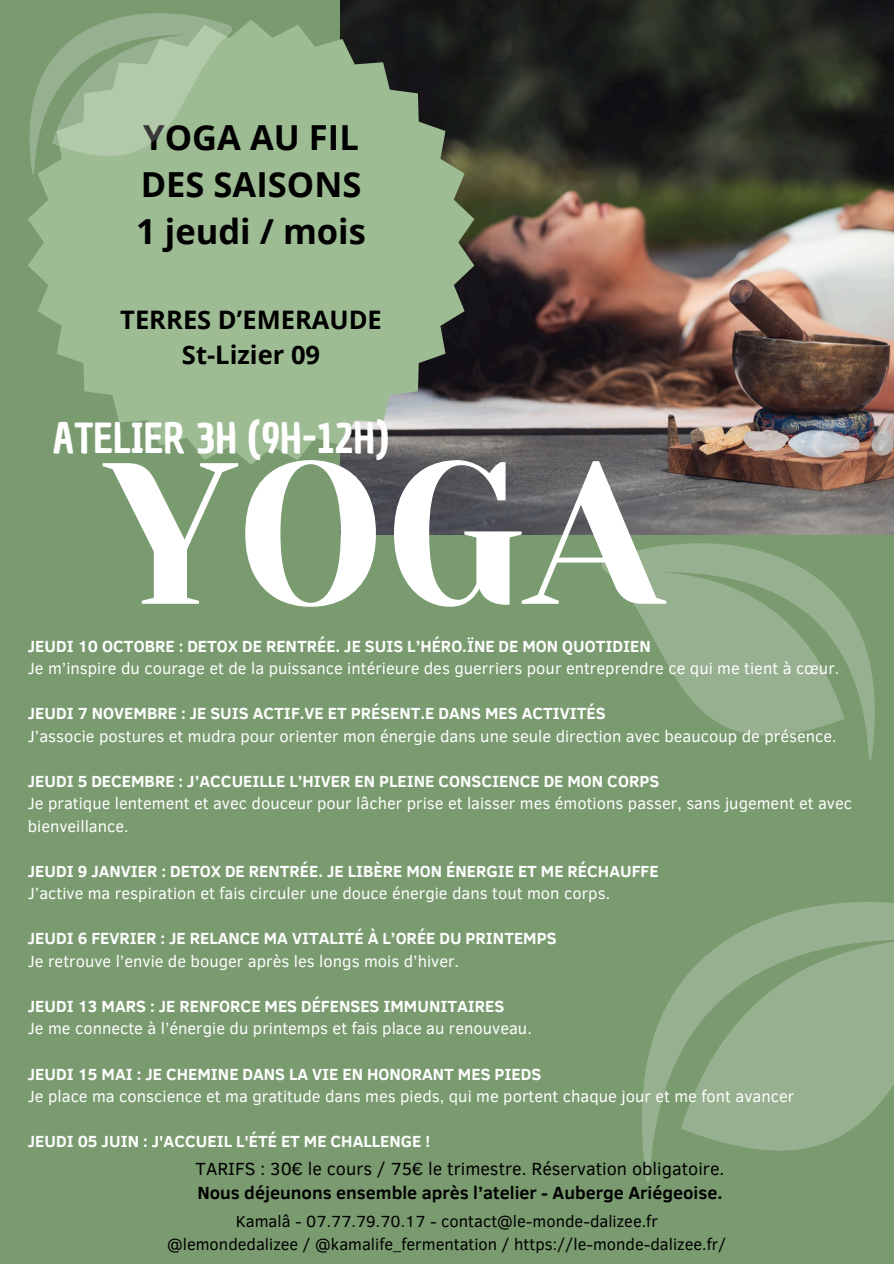
<style>
.page{position:relative;width:894px;height:1264px;background:#fff}
.page>*{position:absolute;margin:0;border:0;box-sizing:border-box;transform-origin:0 0}
.t1{font:200.85px "Yeseva One";color:#fff}
.t2{font:40.5px "Chau Philomene One";color:#fefefe}
.t3{font:700 34.5px/47.2px "Open Sans";color:#000}
.t4{font:700 25.5px/34.8px "Open Sans";color:#000;text-align:center}
.t5{font:18px "Clear Sans";color:#000}
.t6{font:700 18px "Clear Sans";color:#000}
.t7{font:16.5px/22.5px "Clear Sans";color:#fefefe}
.t8{font:700 16.5px "Clear Sans";color:#fefefe}
.t9{font:16.5px "Clear Sans";color:#000}
</style>
<div class="page">
<div style="left:0;top:0;width:893px;height:1263px;background:#7a9b70"></div>
<img style="left:340px;top:0;width:553px;height:534px">
<svg style="left:28px;top:20px;width:446px;height:445px;background:#8ca683"></svg>
<svg style="left:642px;top:902px;width:251px;height:280px;fill:#97b08f"></svg>
<svg style="left:602px;top:543px;width:272px;height:217px;fill:#97b08f"></svg>
<svg style="left:29px;top:13px;width:203px;height:161px"></svg>
<p class="t3" style="left:136px;top:113px;width:231px">YOGA AU FIL<br>DES SAISONS<br>1 jeudi / mois</p>
<h3 class="t4" style="left:120px;top:301px;width:263px">TERRES D’EMERAUDE<br>St-Lizier 09</h3>
<h2 class="t2" style="left:53px;top:411px;width:338px">ATELIER 3H (9H-12H)</h2>
<h4 class="t1" style="left:102px;top:420px;width:561px">YOGA</h4>
<h1 class="t8" style="left:28px;top:634px;width:624px">JEUDI 10 OCTOBRE : DETOX DE RENTRÉE. JE SUIS L’HÉRO.ÏNE DE MON QUOTIDIEN</h1>
<p class="t7" style="left:28px;top:656px;width:812px">Je m’inspire du courage et de la puissance intérieure des guerriers pour entreprendre ce qui me tient à cœur.</p>
<p class="t8" style="left:28px;top:701px;width:579px">JEUDI 7 NOVEMBRE : JE SUIS ACTIF.VE ET PRÉSENT.E DANS MES ACTIVITÉS</p>
<p class="t7" style="left:28px;top:724px;width:810px">J’associe postures et mudra pour orienter mon énergie dans une seule direction avec beaucoup de présence.</p>
<p class="t8" style="left:28px;top:769px;width:632px">JEUDI 5 DECEMBRE : J’ACCUEILLE L’HIVER EN PLEINE CONSCIENCE DE MON CORPS</p>
<p class="t7" style="left:28px;top:791px;width:825px">Je pratique lentement et avec douceur pour lâcher prise et laisser mes émotions passer, sans jugement et avec bienveillance.</p>
<p class="t8" style="left:28px;top:859px;width:632px">JEUDI 9 JANVIER : DETOX DE RENTRÉE. JE LIBÈRE MON ÉNERGIE ET ME RÉCHAUFFE</p>
<p class="t7" style="left:28px;top:881px;width:583px">J’active ma respiration et fais circuler une douce énergie dans tout mon corps.</p>
<p class="t8" style="left:28px;top:926px;width:530px">JEUDI 6 FEVRIER : JE RELANCE MA VITALITÉ À L’ORÉE DU PRINTEMPS</p>
<p class="t7" style="left:28px;top:949px;width:432px">Je retrouve l’envie de bouger après les longs mois d’hiver.</p>
<p class="t8" style="left:28px;top:994px;width:478px">JEUDI 13 MARS : JE RENFORCE MES DÉFENSES IMMUNITAIRES</p>
<p class="t7" style="left:28px;top:1016px;width:505px">Je me connecte à l’énergie du printemps et fais place au renouveau.</p>
<p class="t8" style="left:28px;top:1061px;width:515px">JEUDI 15 MAI : JE CHEMINE DANS LA VIE EN HONORANT MES PIEDS</p>
<p class="t7" style="left:28px;top:1084px;width:767px">Je place ma conscience et ma gratitude dans mes pieds, qui me portent chaque jour et me font avancer</p>
<p class="t8" style="left:28px;top:1129px;width:403px">JEUDI 05 JUIN : J'ACCUEIL L'ÉTÉ ET ME CHALLENGE !</p>
<p class="t5" style="left:195px;top:1155px;width:530px">TARIFS : 30€ le cours / 75€ le trimestre. Réservation obligatoire.</p>
<p class="t6" style="left:197px;top:1179px;width:526px">Nous déjeunons ensemble après l’atelier - Auberge Ariégeoise.</p>
<p class="t9" style="left:236px;top:1209px;width:423px">Kamalâ - 07.77.79.70.17 - contact@le-monde-dalizee.fr</p>
<h5 class="t9" style="left:167px;top:1232px;width:560px">@lemondedalizee / @kamalife_fermentation / https://le-monde-dalizee.fr/</h5>
</div>
